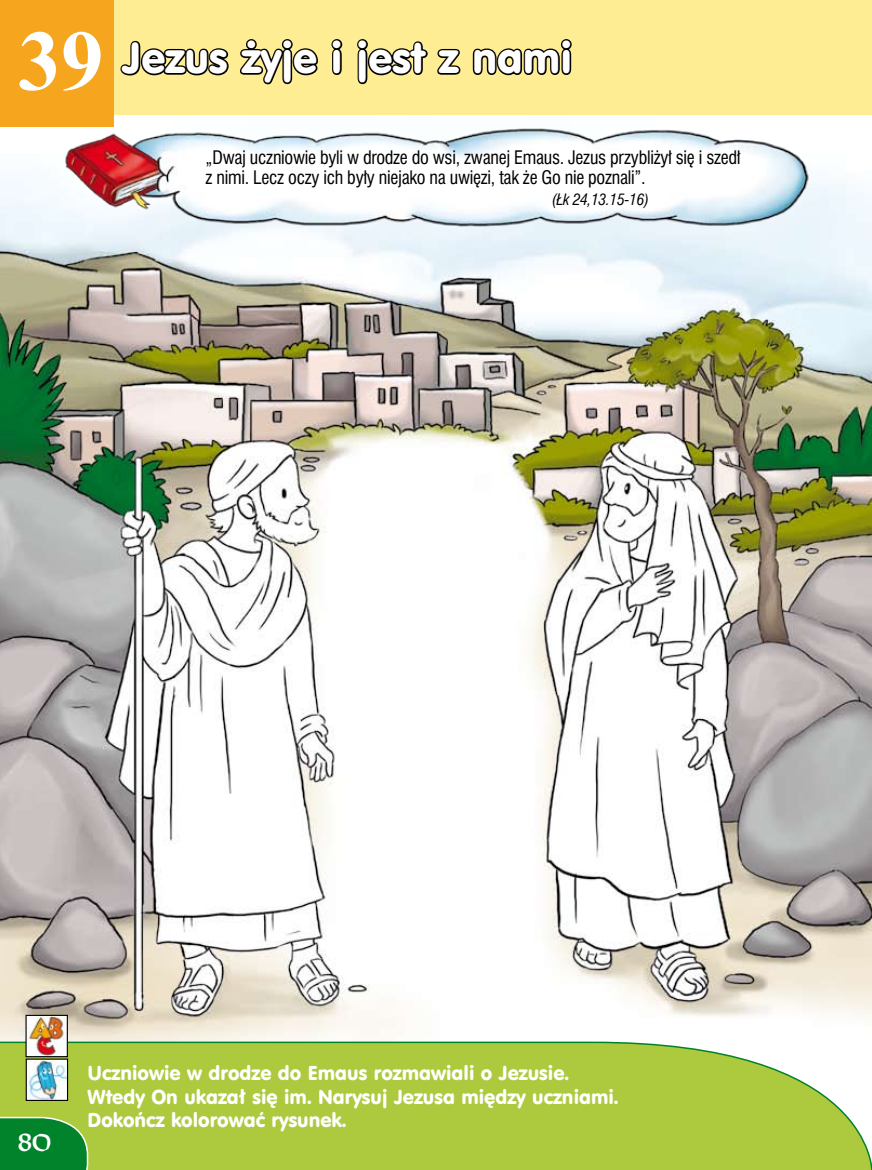
<style>
.page{position:relative;width:872px;height:1170px;background:#fff}
.page>*{position:absolute;margin:0;border:0;box-sizing:border-box;transform-origin:0 0}
.t1{font:700 85.5px "Times New Roman";color:#fff}
.t2{font:42px "VAG Rounded PL";color:#fff}
.t3{font:22.8px "EFN Salem";color:#fff}
.t4{font:19.5px/23.4px "VAG Rounded PL";color:#fff}
.t5{font:17.1px/20.5px "Swis 721 Cn PL";letter-spacing:-.015em;color:#000}
.t6{font:italic 14.4px "Swis 721 Cn PL";letter-spacing:-.015em;color:#000}
</style>
<div class="page">
<img style="left:0;top:180px;width:872px;height:860px">
<svg style="left:0;top:1040px;width:872px;height:129px;background:#b1cc4d"></svg>
<div style="left:0;top:0;width:872px;height:115px;background:#ffed94"></div>
<div style="left:0;top:0;width:114px;height:127px;background:#f6a51f"></div>
<img style="left:28px;top:1016px;width:38px;height:39px">
<div style="left:26px;top:1014px;width:42px;height:43px;border:1px solid #000"></div>
<svg style="left:0;top:1115px;width:89px;height:54px;background:#1d8f34"></svg>
<img style="left:48px;top:128px;width:768px;height:103px">
<svg style="left:120px;top:40px;width:109px;height:36px"></svg>
<svg style="left:240px;top:39px;width:78px;height:46px"></svg>
<svg style="left:331px;top:39px;width:12px;height:36px"></svg>
<svg style="left:357px;top:39px;width:71px;height:46px"></svg>
<svg style="left:437px;top:49px;width:24px;height:26px"></svg>
<svg style="left:472px;top:39px;width:100px;height:37px"></svg>
<img style="left:28px;top:1060px;width:38px;height:38px">
<div style="left:26px;top:1058px;width:42px;height:42px;border:1px solid #000"></div>
<h1 class="t1" style="left:18px;top:2px;width:87px">39</h1>
<h2 class="t2" style="left:122px;top:31px;width:451px">Jezus żyje i jest z nami</h2>
<p class="t5" style="left:206px;top:147px;width:536px">„Dwaj uczniowie byli w drodze do wsi, zwanej Emaus. Jezus przybliżył się i szedł z nimi. Lecz oczy ich były niejako na uwięzi, tak że Go nie poznali”.</p>
<p class="t6" style="left:552px;top:190px;width:99px">(Łk 24,13.15-16)</p>
<h3 class="t3" style="left:18px;top:1125px;width:34px">80</h3>
<p class="t4" style="left:88px;top:1061px;width:532px">Uczniowie w drodze do Emaus rozmawiali o Jezusie.<br>Wtedy On ukazał się im. Narysuj Jezusa między uczniami.<br>Dokończ kolorować rysunek.</p>
</div>
